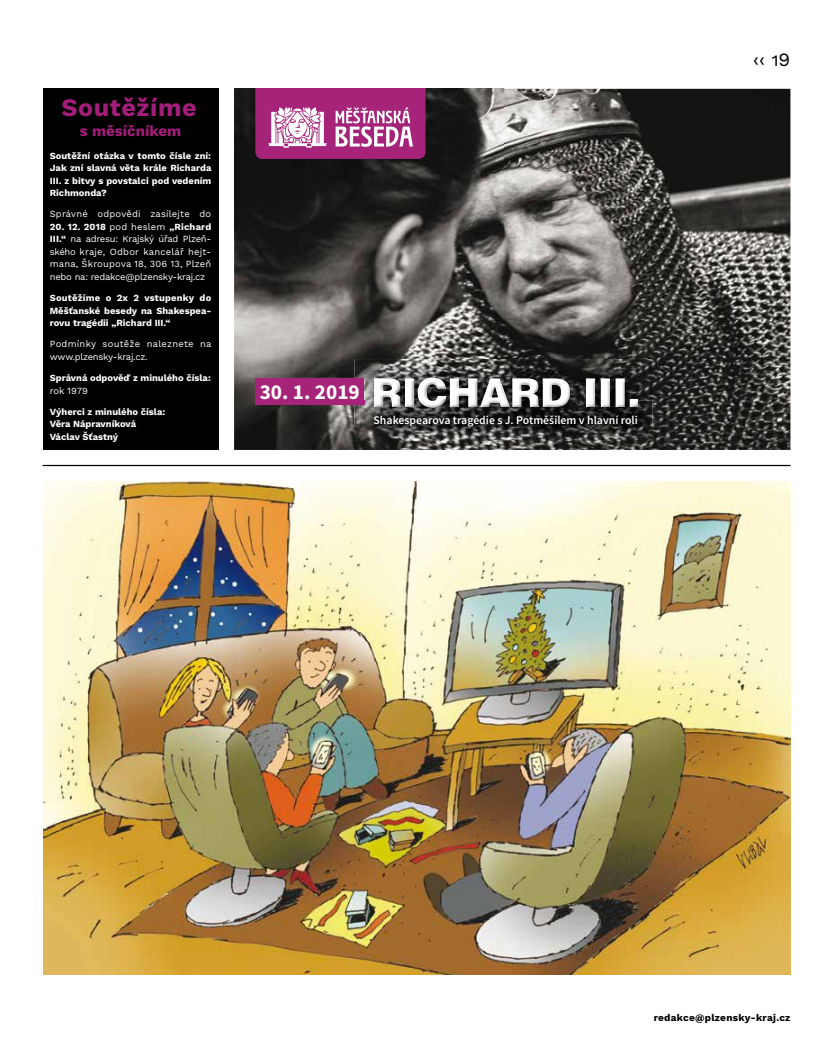
<style>
.page{position:relative;width:833px;height:1063px;background:#fff}
.page>*{position:absolute;margin:0;border:0;box-sizing:border-box;transform-origin:0 0}
.t1{font:700 25px "Work Sans";letter-spacing:.025em;color:#a41d7a}
.t2{font:700 21.25px "Source Sans Pro";color:#fff}
.t3{font:18.75px "Work Sans";color:#000}
.t4{font:700 15px "Work Sans";color:#a41d7a}
.t5{font:600 11.75px "Source Sans Pro";color:#fdfefe}
.t6{font:700 10px "Work Sans";letter-spacing:.025em;color:#000}
.t7{font:700 9.38px/12.5px "Work Sans";color:#fff;text-align:justify}
.t8{font:9.38px/12.5px "Work Sans";letter-spacing:.02em;color:#fff;text-align:justify}
.s1{font-weight:700}
</style>
<div class="page">
<img style="left:43px;top:481px;width:747px;height:493px">
<hr style="left:43px;top:465px;width:747px;height:1px;background:#000">
<img style="left:234px;top:89px;width:556px;height:361px">
<img style="left:234px;top:89px;width:270px;height:149px">
<svg style="left:255px;top:89px;width:170px;height:70px;background:#b85597"></svg>
<img style="left:354px;top:359px;width:303px;height:68px">
<img style="left:374px;top:378px;width:264px;height:22px">
<div style="left:255px;top:378px;width:109px;height:26px;background:#a5247a"></div>
<img style="left:359px;top:400px;width:293px;height:41px">
<img style="left:374px;top:400px;width:264px;height:8px">
<svg style="left:359px;top:400px;width:5px;height:4px"></svg>
<div style="left:43px;top:88px;width:175px;height:362px;background:#000"></div>
<h1 class="t1" style="left:61px;top:93px;width:137px">Soutěžíme</h1>
<h3 class="t4" style="left:80px;top:122px;width:103px">s měsíčníkem</h3>
<p class="t7" style="left:50px;top:150px;width:163px">Soutěžní otázka v tomto čísle zní:<br>Jak zní slavná věta krále Richarda III. z bitvy s povstalci pod vedením Richmonda?</p>
<p class="t8" style="left:50px;top:208px;width:163px">Správné odpovědi zasílejte do</p>
<p class="t8" style="left:50px;top:221px;width:163px"><span class="s1">20. 12. 2018</span> pod heslem <span class="s1">„Richard III.“</span> na adresu: Krajský úřad Plzeň&shy;ského kraje, Odbor kancelář hejt&shy;mana, Škroupova 18, 306 13, Plzeň nebo na: redakce@plzensky-kraj.cz</p>
<p class="t7" style="left:50px;top:292px;width:163px">Soutěžíme o 2x 2 vstupenky do Měšťanské besedy na Shakespea&shy;rovu tragédii „Richard III.“</p>
<p class="t8" style="left:50px;top:338px;width:163px">Podmínky soutěže naleznete na www.plzensky-kraj.cz.</p>
<p class="t7" style="left:50px;top:372px;width:162px">Správná odpověď z minulého čísla:</p>
<p class="t8" style="left:50px;top:385px;width:40px">rok 1979</p>
<p class="t7" style="left:50px;top:406px;width:117px;text-align:left">Výherci z minulého čísla:<br>Věra Nápravníková<br>Václav Šťastný</p>
<h2 class="t2" style="left:260px;top:378px;width:102px">30. 1. 2019</h2>
<p class="t5" style="left:373px;top:412px;width:266px">Shakespearova tragédie s J. Potměšilem v hlavní roli</p>
<h3 class="t3" style="left:753px;top:48px;width:39px">‹‹ 19</h3>
<p class="t6" style="left:653px;top:1012px;width:138px">redakce@plzensky-kraj.cz</p>
</div>
